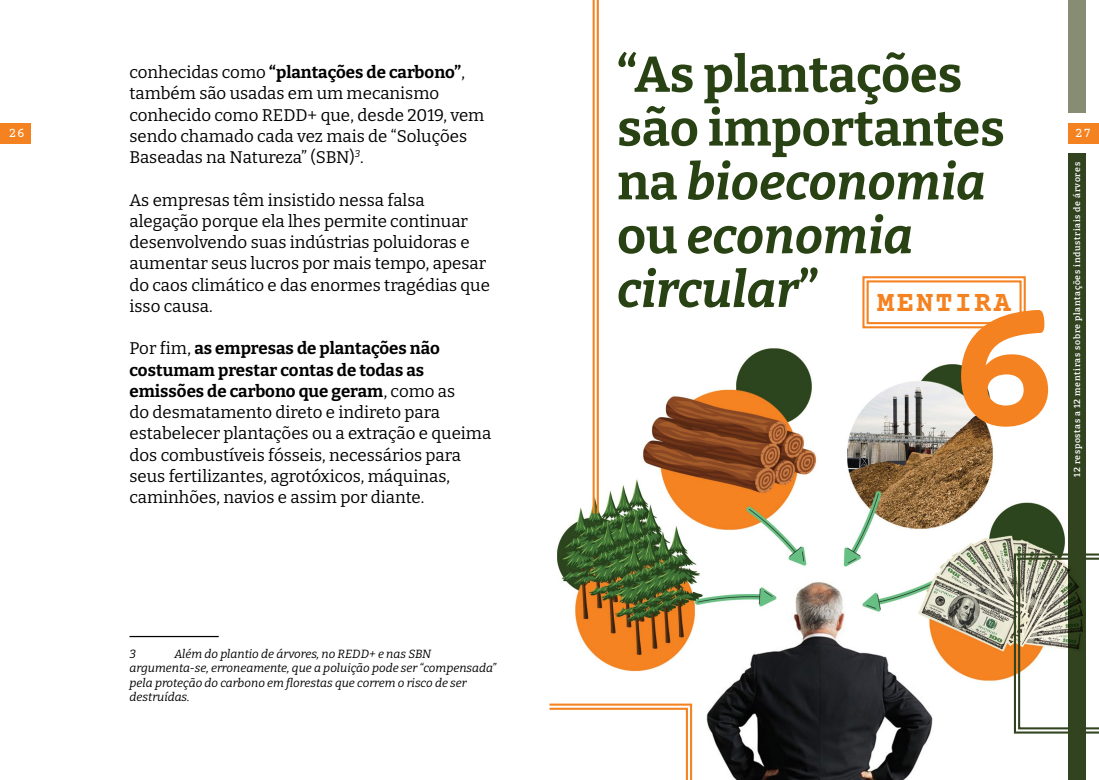
<style>
.page{position:relative;width:1099px;height:780px;background:#fff}
.page>*{position:absolute;margin:0;border:0;box-sizing:border-box;transform-origin:0 0}
.t1{font:700 194.12px "Courier Prime";color:#f58220}
.t2{font:700 50px/53.8px "Bitter";color:#284213}
.t3{font:16.88px/21.2px "Bitter";color:#000}
.t4{font:13.75px "Courier Prime";color:#fff}
.t5{font:italic 11.88px/14.2px "Bitter";color:#000}
.t6{font:600 8.75px "Bitter";letter-spacing:.08em;color:#fff}
.s1{font-style:italic}
.s2{font-family:"Courier Prime";font-size:28.75px;color:#f58220}
.s3{font-weight:700}
</style>
<div class="page">
<div style="left:0;top:123px;width:31px;height:20px;background:#f58220"></div>
<img style="left:557px;top:0;width:541px;height:780px">
<hr style="left:596px;top:0;width:3px;height:513px;background:#f58220">
<hr style="left:592px;top:0;width:2px;height:513px;background:#f58220">
<svg style="left:1012px;top:552px;width:86px;height:182px"></svg>
<svg style="left:549px;top:702px;width:144px;height:78px"></svg>
<svg style="left:861px;top:275px;width:165px;height:54px"></svg>
<div style="left:866px;top:280px;width:155px;height:44px;border:2px solid #f58220"></div>
<hr style="left:129px;top:636px;width:90px;height:1px;background:#000">
<h2 class="t2" style="left:617px;top:46px;width:395px">“As plantações são importantes na <span class="s1">bioeconomia </span>ou <span class="s1">economia circular</span>” <span class="s2">MENTIRA</span></h2>
<h1 class="t1" style="left:945px;top:251px;width:118px">6</h1>
<p class="t3" style="left:129px;top:61px;width:356px">conhecidas como <span class="s3">“plantações de carbono”</span>, também são usadas em um mecanismo conhecido como REDD+ que, desde 2019, vem sendo chamado cada vez mais de “Soluções Baseadas na Natureza” (SBN)<sup>3</sup>.</p>
<p class="t3" style="left:129px;top:189px;width:362px">As empresas têm insistido nessa falsa alegação porque ela lhes permite continuar desenvolvendo suas indústrias poluidoras e aumentar seus lucros por mais tempo, apesar do caos climático e das enormes tragédias que isso causa.</p>
<p class="t3" style="left:129px;top:337px;width:363px">Por fim, <span class="s3">as empresas de plantações não costumam prestar contas de todas as emissões de carbono que geram</span>, como as<br>do desmatamento direto e indireto para estabelecer plantações ou a extração e queima dos combustíveis fósseis, necessários para seus fertilizantes, agrotóxicos, máquinas, caminhões, navios e assim por diante.</p>
<p class="t4" style="left:9px;top:125px;width:18px">26</p>
<p class="t4" style="left:1074px;top:125px;width:18px">27</p>
<p class="t6" style="left:1071px;top:476px;width:316px;rotate:-90deg">12 respostas a 12 mentiras sobre plantações industriais de árvores</p>
<p class="t5" style="left:129px;top:646px;width:368px;text-indent:45px">Além do plantio de árvores, no REDD+ e nas SBN argumenta-se, erroneamente, que a poluição pode ser “compensada” pela proteção do carbono em florestas que correm o risco de ser destruídas.</p>
<p class="t5" style="left:129px;top:646px;width:8px">3</p>
</div>
